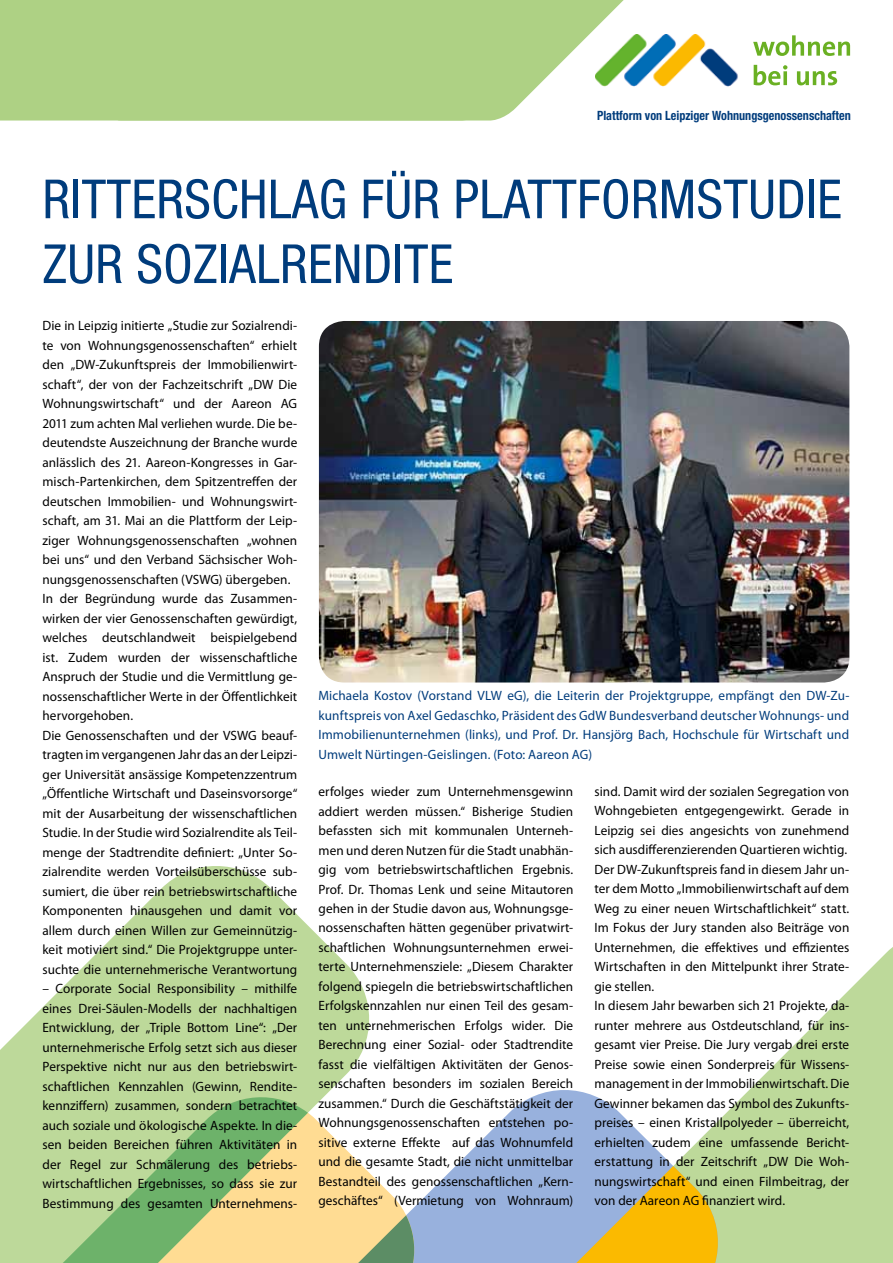
<style>
.page{position:relative;width:893px;height:1263px;background:#fff}
.page>*{position:absolute;margin:0;border:0;box-sizing:border-box;transform-origin:0 0}
.t1{font:condensed 54px/64.8px "Helvetica Neue LT Std";letter-spacing:.01em;color:#003c7c}
.t2{font:13.5px/19.5px "Myriad Pro";letter-spacing:.005em;color:#000}
.t3{font:13.5px/19.5px "Myriad Pro";letter-spacing:.005em;color:#003c7c;text-align:justify}
.t4{font:700 condensed 12.75px "Helvetica Neue LT Std";color:#003c7c;scale:.95 1}
</style>
<div class="page">
<svg style="left:725px;top:947px;width:168px;height:316px;fill:#bdd99a"></svg>
<svg style="left:456px;top:1090px;width:269px;height:76px;fill:#98b1dd"></svg>
<svg style="left:422px;top:1166px;width:303px;height:97px;background:#b6b79e"></svg>
<svg style="left:377px;top:1180px;width:45px;height:83px"></svg>
<svg style="left:377px;top:1215px;width:44px;height:48px;background:#89a486"></svg>
<svg style="left:0;top:866px;width:377px;height:397px;fill:#bdd99a"></svg>
<svg style="left:0;top:1090px;width:308px;height:173px;background:#b4ce8a"></svg>
<svg style="left:487px;top:0;width:137px;height:121px;fill:#aed184"></svg>
<div style="left:0;top:0;width:487px;height:121px;background:#aed184"></div>
<img style="left:319px;top:321px;width:530px;height:361px;border-radius:26px">
<img style="left:596px;top:34px;width:142px;height:64px">
<svg style="left:753px;top:35px;width:97px;height:21px"></svg>
<svg style="left:754px;top:65px;width:33px;height:20px"></svg>
<svg style="left:797px;top:71px;width:40px;height:14px"></svg>
<p class="t4" style="left:597px;top:108px;width:269px">Plattform von Leipziger Wohnungsgenossenschaften</p>
<h1 class="t1" style="left:43px;top:173px;width:801px">RITTERSCHLAG FÜR PLATTFORMSTUDIE<br>ZUR SOZIALRENDITE</h1>
<p class="t2" style="left:43px;top:318px;width:256px">Die in Leipzig initierte „Studie zur Sozialrendi&shy;te von Wohnungsgenossenschaften“ erhielt den „DW-Zukunftspreis der Immobilienwirt&shy;schaft“, der von der Fachzeitschrift „DW Die Wohnungswirtschaft“ und der Aareon AG 2011 zum achten Mal verliehen wurde. Die be&shy;deutendste Auszeichnung der Branche wurde anlässlich des 21. Aareon-Kongresses in Gar&shy;misch-Partenkirchen, dem Spitzentreffen der deutschen Immobilien- und Wohnungswirt&shy;schaft, am 31. Mai an die Plattform der Leip&shy;ziger Wohnungsgenossenschaften „wohnen bei uns“ und den Verband Sächsischer Woh&shy;nungsgenossenschaften (VSWG) übergeben.<br>In der Begründung wurde das Zusammen&shy;wirken der vier Genossenschaften gewürdigt, welches deutschlandweit beispielgebend ist. Zudem wurden der wissenschaftliche Anspruch der Studie und die Vermittlung ge&shy;nossenschaftlicher Werte in der Öffentlichkeit hervorgehoben.<br>Die Genossenschaften und der VSWG beauf&shy;tragten im vergangenen Jahr das an der Leipzi&shy;ger Universität ansässige Kompetenzzentrum „Öffentliche Wirtschaft und Daseinsvorsorge“ mit der Ausarbeitung der wissenschaftlichen Studie. In der Studie wird Sozialrendite als Teil&shy;menge der Stadtrendite definiert: „Unter So&shy;zialrendite werden Vorteilsüberschüsse sub&shy;sumiert, die über rein betriebswirtschaftliche Komponenten hinausgehen und damit vor allem durch einen Willen zur Gemeinnützig&shy;keit motiviert sind.“ Die Projektgruppe unter&shy;suchte die unternehmerische Verantwortung</p>
<p class="t2" style="left:43px;top:980px;width:256px;text-align:justify">– Corporate Social Responsibility – mithilfe eines Drei-Säulen-Modells der nachhaltigen Entwicklung, der „Triple Bottom Line“: „Der unternehmerische Erfolg setzt sich aus dieser Perspektive nicht nur aus den betriebswirt&shy;schaftlichen Kennzahlen (Gewinn, Rendite&shy;kennziffern) zusammen, sondern betrachtet auch soziale und ökologische Aspekte. In die&shy;sen beiden Bereichen führen Aktivitäten in der Regel zur Schmälerung des betriebs&shy;wirtschaftlichen Ergebnisses, so dass sie zur Bestimmung des gesamten Unternehmens-</p>
<p class="t3" style="left:319px;top:687px;width:532px">Michaela Kostov (Vorstand VLW eG), die Leiterin der Projektgruppe, empfängt den DW-Zu&shy;kunftspreis von Axel Gedaschko, Präsident des GdW Bundesverband deutscher Wohnungs- und Immobilienunternehmen (links), und Prof. Dr. Hansjörg Bach, Hochschule für Wirtschaft und Umwelt Nürtingen-Geislingen. (Foto: Aareon AG)</p>
<p class="t2" style="left:319px;top:783px;width:256px;text-align:justify">erfolges wieder zum Unternehmensgewinn addiert werden müssen.“ Bisherige Studien befassten sich mit kommunalen Unterneh&shy;men und deren Nutzen für die Stadt unabhän&shy;gig vom betriebswirtschaftlichen Ergebnis.<br>Prof. Dr. Thomas Lenk und seine Mitautoren gehen in der Studie davon aus, Wohnungsge&shy;nossenschaften hätten gegenüber privatwirt&shy;schaftlichen Wohnungsunternehmen erwei&shy;terte Unternehmensziele: „Diesem Charakter folgend spiegeln die betriebswirtschaftlichen Erfolgskennzahlen nur einen Teil des gesam&shy;ten unternehmerischen Erfolgs wider. Die Berechnung einer Sozial- oder Stadtrendite fasst die vielfältigen Aktivitäten der Genos&shy;senschaften besonders im sozialen Bereich zusammen.“ Durch die Geschäftstätigkeit der Wohnungsgenossenschaften entstehen po&shy;sitive externe Effekte auf das Wohnumfeld und die gesamte Stadt, die nicht unmittelbar Bestandteil des genossenschaftlichen „Kern&shy;geschäftes“ (Vermietung von Wohnraum)</p>
<p class="t2" style="left:595px;top:783px;width:256px">sind. Damit wird der sozialen Segregation von Wohngebieten entgegengewirkt. Gerade in Leipzig sei dies angesichts von zunehmend sich ausdifferenzierenden Quartieren wichtig.<br>Der DW-Zukunftspreis fand in diesem Jahr un&shy;ter dem Motto „Immobilienwirtschaft auf dem Weg zu einer neuen Wirtschaftlichkeit“ statt.<br>Im Fokus der Jury standen also Beiträge von Unternehmen, die effektives und effizientes Wirtschaften in den Mittelpunkt ihrer Strate&shy;gie stellen.<br>In diesem Jahr bewarben sich 21 Projekte, da&shy;runter mehrere aus Ostdeutschland, für ins&shy;gesamt vier Preise. Die Jury vergab drei erste Preise sowie einen Sonderpreis für Wissens&shy;management in der Immobilienwirtschaft. Die Gewinner bekamen das Symbol des Zukunfts&shy;preises – einen Kristallpolyeder – überreicht, erhielten zudem eine umfassende Bericht&shy;erstattung in der Zeitschrift „DW Die Woh&shy;nungswirtschaft“ und einen Filmbeitrag, der von der Aareon AG finanziert wird.</p>
</div>
